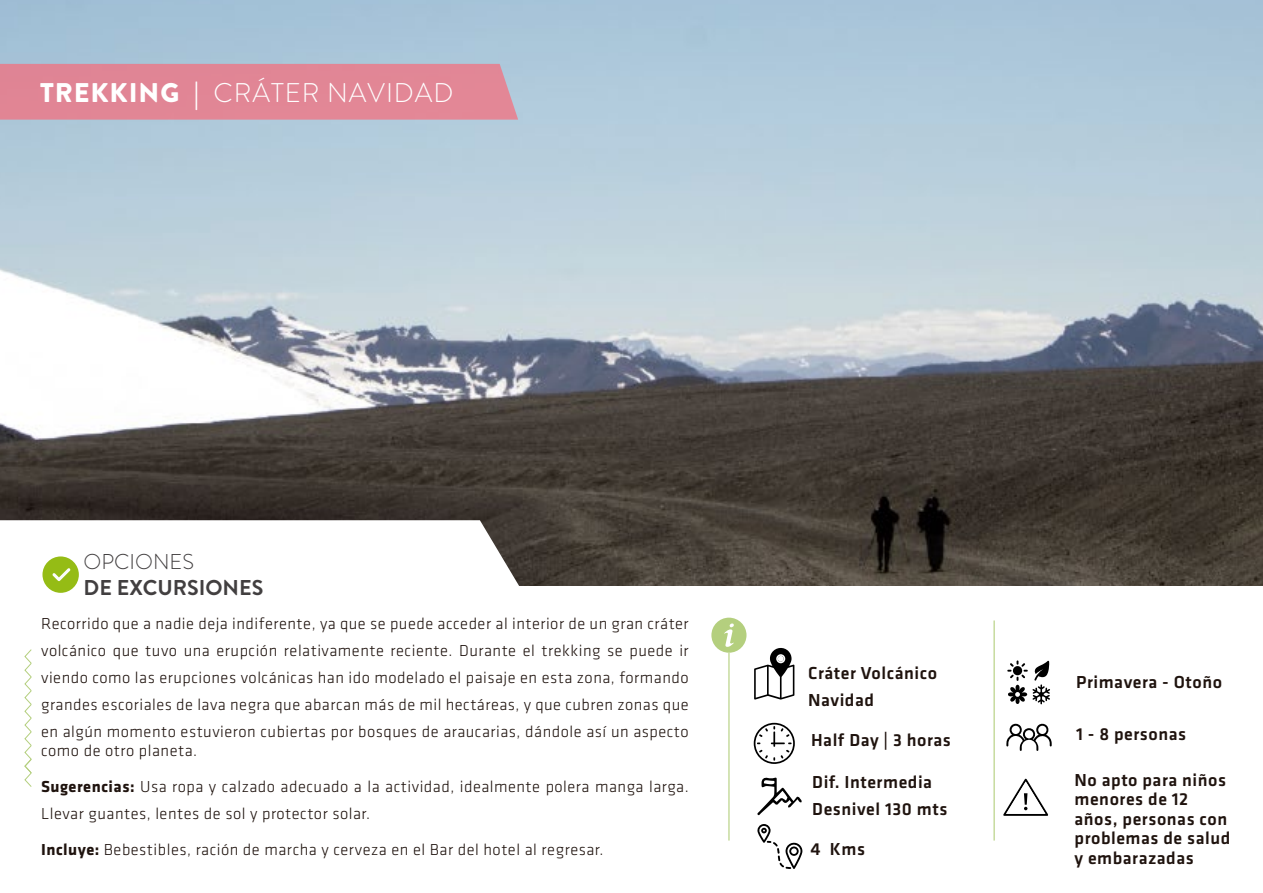
<style>
.page{position:relative;width:1263px;height:893px;background:#fff}
.page>*{position:absolute;margin:0;border:0;box-sizing:border-box;transform-origin:0 0}
.t1{font:300 27px "Brandon Grotesque";letter-spacing:.035em;color:#fff}
.t2{font:700 21.45px "Brandon Grotesque";color:#423f40}
.t3{font:300 21.45px "Brandon Grotesque";color:#423f40}
.t4{font:500 18px/19.5px "Klavika";letter-spacing:.03em;color:#1f130e}
.t5{font:300 16.5px/27px "Klavika";letter-spacing:.03em;color:#1f130e}
.s1{font-weight:900}
.s2{font-weight:700}
</style>
<div class="page">
<img style="left:0;top:0;width:1263px;height:586px">
<div style="left:0;top:64px;width:518px;height:56px;background:#e18695"></div>
<svg style="left:754px;top:648px;width:40px;height:52px"></svg>
<svg style="left:754px;top:723px;width:41px;height:41px"></svg>
<svg style="left:1007px;top:660px;width:43px;height:44px"></svg>
<hr style="left:728px;top:653px;width:1px;height:187px;background:#b4cf7e">
<hr style="left:993px;top:620px;width:2px;height:220px;background:#b4cf7e">
<svg style="left:1006px;top:723px;width:46px;height:28px"></svg>
<div style="left:711px;top:618px;width:35px;height:35px;background:#b4cf7e;border-radius:50%"></div>
<svg style="left:724px;top:623px;width:10px;height:24px"></svg>
<svg style="left:757px;top:777px;width:45px;height:39px"></svg>
<svg style="left:757px;top:824px;width:45px;height:45px"></svg>
<svg style="left:1003px;top:778px;width:45px;height:38px"></svg>
<svg style="left:0;top:520px;width:529px;height:267px"></svg>
<h1 class="t1" style="left:40px;top:74px;width:415px"><span class="s1">TREKKING |</span> CRÁTER NAVIDAD</h1>
<h2 class="t3" style="left:84px;top:547px;width:112px">OPCIONES</h2>
<h2 class="t2" style="left:84px;top:573px;width:181px">DE EXCURSIONES</h2>
<p class="t5" style="left:41px;top:610px;width:649px;text-align:justify">Recorrido que a nadie deja indiferente, ya que se puede acceder al interior de un gran cráter volcánico que tuvo una erupción relativamente reciente. Durante el trekking se puede ir viendo como las erupciones volcánicas han ido modelado el paisaje en esta zona, formando grandes escoriales de lava negra que abarcan más de mil hectáreas, y que cubren zonas que en algún momento estuvieron cubiertas por bosques de araucarias, dándole así un aspecto</p>
<p class="t5" style="left:41px;top:733px;width:649px;line-height:36px">como de otro planeta.<br><span class="s2">Sugerencias:</span> Usa ropa y calzado adecuado a la actividad, idealmente polera manga larga.</p>
<p class="t5" style="left:41px;top:796px;width:564px;line-height:36px">Llevar guantes, lentes de sol y protector solar.<br><span class="s2">Incluye:</span> Bebestibles, ración de marcha y cerveza en el Bar del hotel al regresar.</p>
<p class="t4" style="left:808px;top:659px;width:131px;line-height:27px">Cráter Volcánico<br>Navidad</p>
<p class="t4" style="left:811px;top:730px;width:141px">Half Day | 3 horas</p>
<p class="t4" style="left:812px;top:769px;width:137px;line-height:27px">Dif. Intermedia<br>Desnivel 130 mts</p>
<p class="t4" style="left:810px;top:839px;width:56px">4 Kms</p>
<p class="t4" style="left:1076px;top:673px;width:148px">Primavera - Otoño</p>
<p class="t4" style="left:1076px;top:725px;width:112px">1 - 8 personas</p>
<p class="t4" style="left:1074px;top:770px;width:157px">No apto para niños menores de 12 años, personas con problemas de salud y embarazadas</p>
</div>
